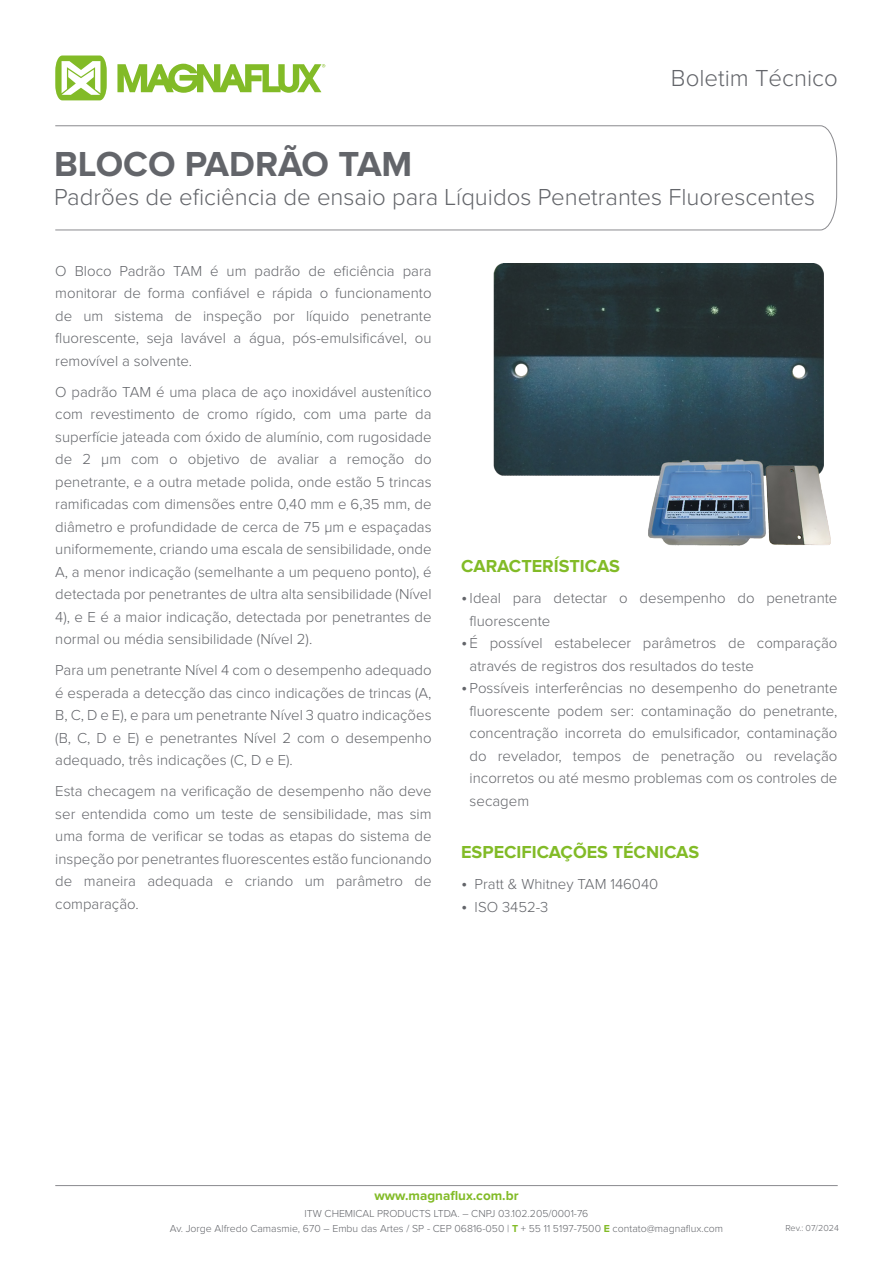
<style>
.page{position:relative;width:893px;height:1263px;background:#fff}
.page>*{position:absolute;margin:0;border:0;box-sizing:border-box;transform-origin:0 0}
.t1{font:700 36px "Proxima Nova";color:#63656a}
.t2{font:300 24px "Proxima Nova";color:#63656a}
.Bullets_2{font:700 18px "Proxima Nova";color:#82bb27}
.Header_1{font:700 18px "Proxima Nova";color:#82bb27}
.Bullets_2-2{font:300 15px/22.5px "Proxima Nova";color:#63656a;text-align:justify}
.t3{font:700 13.5px "Proxima Nova";color:#82bb27}
.t4{font:300 10.5px/15px "Proxima Nova";color:#63656a;text-align:center}
.t5{font:300 9px "Proxima Nova";color:#63656a}
.s1{font-size:18px}
.s2{font-weight:700;color:#82bb27}
</style>
<div class="page">
<svg style="left:117px;top:64px;width:208px;height:29px"></svg>
<svg style="left:55px;top:56px;width:52px;height:44px"></svg>
<svg style="left:55px;top:125px;width:782px;height:105px"></svg>
<hr style="left:55px;top:1185px;width:783px;height:1px;background:#8a8a8e">
<img style="left:493px;top:264px;width:330px;height:211px">
<img style="left:649px;top:449px;width:182px;height:97px">
<h2 class="t2" style="left:671px;top:67px;width:168px">Boletim Técnico</h2>
<h1 class="t1" style="left:54px;top:143px;width:360px">BLOCO PADRÃO TAM</h1>
<h2 class="t2" style="left:54px;top:186px;width:763px">Padrões de eficiência de ensaio para Líquidos Penetrantes Fluorescentes</h2>
<p class="Bullets_2-2" style="left:55px;top:260px;width:378px">O Bloco Padrão TAM é um padrão de eficiência para monitorar de forma confiável e rápida o funcionamento de um sistema de inspeção por líquido penetrante fluorescente, seja lavável a água, pós-emulsificável, ou removível a solvente.</p>
<p class="Bullets_2-2" style="left:55px;top:381px;width:378px">O padrão TAM é uma placa de aço inoxidável austenítico com revestimento de cromo rígido, com uma parte da superfície jateada com óxido de alumínio, com rugosidade de 2 µm com o objetivo de avaliar a remoção do penetrante, e a outra metade polida, onde estão 5 trincas ramificadas com dimensões entre 0,40 mm e 6,35 mm, de diâmetro e profundidade de cerca de 75 µm e espaçadas uniformemente, criando uma escala de sensibilidade, onde A, a menor indicação (semelhante a um pequeno ponto), é detectada por penetrantes de ultra alta sensibilidade (Nível 4), e E é a maior indicação, detectada por penetrantes de normal ou média sensibilidade (Nível 2).</p>
<p class="Bullets_2-2" style="left:55px;top:659px;width:378px">Para um penetrante Nível 4 com o desempenho adequado é esperada a detecção das cinco indicações de trincas (A, B, C, D e E), e para um penetrante Nível 3 quatro indicações (B, C, D e E) e penetrantes Nível 2 com o desempenho adequado, três indicações (C, D e E).</p>
<p class="Bullets_2-2" style="left:55px;top:780px;width:378px">Esta checagem na verificação de desempenho não deve ser entendida como um teste de sensibilidade, mas sim uma forma de verificar se todas as etapas do sistema de inspeção por penetrantes fluorescentes estão funcionando de maneira adequada e criando um parâmetro de comparação.</p>
<p class="Header_1" style="left:461px;top:556px;width:160px">CARACTERÍSTICAS</p>
<p class="Bullets_2-2" style="left:470px;top:587px;width:369px;text-indent:-9px"><span class="s1">•</span>Ideal para detectar o desempenho do penetrante fluorescente</p>
<p class="Bullets_2-2" style="left:470px;top:632px;width:369px;text-indent:-9px"><span class="s1">•</span>É possível estabelecer parâmetros de comparação através de registros dos resultados do teste</p>
<p class="Bullets_2-2" style="left:470px;top:677px;width:369px;text-indent:-9px"><span class="s1">•</span>Possíveis interferências no desempenho do penetrante fluorescente podem ser: contaminação do penetrante, concentração incorreta do emulsificador, contaminação do revelador, tempos de penetração ou revelação incorretos ou até mesmo problemas com os controles de secagem</p>
<p class="Bullets_2" style="left:461px;top:842px;width:240px">ESPECIFICAÇÕES TÉCNICAS</p>
<p class="Bullets_2-2" style="left:461px;top:873px;width:199px"><span class="s1">•</span> Pratt &amp; Whitney TAM 146040</p>
<p class="Bullets_2-2" style="left:461px;top:896px;width:89px"><span class="s1">•</span> ISO 3452-3</p>
<p class="t3" style="left:374px;top:1188px;width:146px">www.magnaflux.com.br</p>
<p class="t4" style="left:170px;top:1206px;width:555px">ITW CHEMICAL PRODUCTS LTDA. – CNPJ 03.102.205/0001-76<br>Av. Jorge Alfredo Camasmie, 670 – Embu das Artes / SP - CEP 06816-050 | <span class="s2">T</span> + 55 11 5197-7500 <span class="s2">E</span> contato@magnaflux.com</p>
<p class="t5" style="left:785px;top:1224px;width:55px">Rev.: 07/2024</p>
</div>
